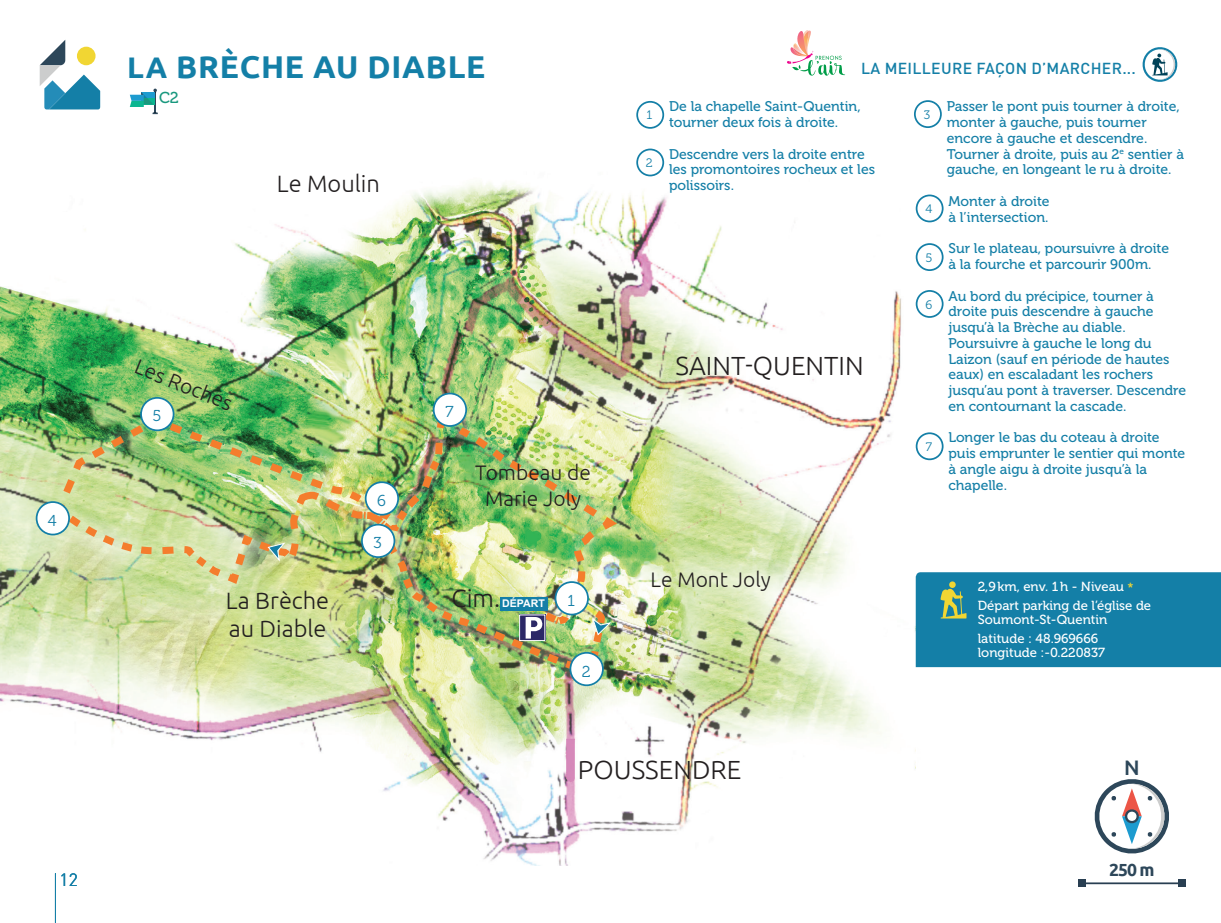
<style>
.page{position:relative;width:1221px;height:923px;background:#fff}
.page>*{position:absolute;margin:0;border:0;box-sizing:border-box;transform-origin:0 0}
.t1{font:700 31.5px "Ubuntu";letter-spacing:.025em;color:#147fa7}
.t2{font:300 26.25px "Ubuntu";color:#231f20}
.t3{font:300 24.85px "Ubuntu";color:#231f20}
.t4{font:300 23.62px/28.3px "Ubuntu";color:#231f20}
.t5{font:300 21px/25.2px "Ubuntu";color:#231f20;text-align:center}
.t6{font:500 21px "Ubuntu";color:#2d475a}
.t7{font:700 17.5px "Ubuntu";color:#2d475a}
.t8{font:300 17.5px "DIN Pro";color:#147fa7}
.t9{font:500 15.75px "DIN Pro";letter-spacing:.02em;color:#147fa7}
.t10{font:15.75px "Museo 300";color:#147fa7}
.t11{font:15.75px "Museo 500";color:#19987e}
.t12{font:14px/15.8px "Museo 500";color:#147fa7}
.t13{font:13.12px/18.9px "Museo 500";color:#fff}
.t14{font:12.25px "Museo 300";color:#147fa7}
.t15{font:700 10.67px "Arial";color:#fff}
.s1{font-size:29.75px}
.s2{color:#f1d633}
</style>
<div class="page">
<img style="left:0;top:161px;width:928px;height:704px">
<img style="left:43px;top:403px;width:585px;height:279px">
<img style="left:52px;top:413px;width:565px;height:261px">
<img style="left:55px;top:415px;width:275px;height:161px">
<div style="left:570px;top:653px;width:33px;height:32px;background:#fff;border-radius:50%"></div>
<div style="left:569px;top:652px;width:34px;height:34px;border:2px solid #147fa7;border-radius:50%"></div>
<div style="left:362px;top:524px;width:32px;height:33px;background:#fff;border-radius:50%"></div>
<div style="left:361px;top:524px;width:34px;height:34px;border:2px solid #147fa7;border-radius:50%"></div>
<div style="left:37px;top:502px;width:32px;height:32px;background:#fff;border-radius:50%"></div>
<div style="left:36px;top:501px;width:34px;height:34px;border:2px solid #147fa7;border-radius:50%"></div>
<div style="left:141px;top:398px;width:32px;height:32px;background:#fff;border-radius:50%"></div>
<div style="left:140px;top:397px;width:34px;height:34px;border:2px solid #147fa7;border-radius:50%"></div>
<div style="left:365px;top:482px;width:33px;height:33px;background:#fff;border-radius:50%"></div>
<div style="left:365px;top:481px;width:34px;height:34px;border:2px solid #147fa7;border-radius:50%"></div>
<div style="left:433px;top:393px;width:33px;height:33px;background:#fff;border-radius:50%"></div>
<div style="left:433px;top:392px;width:34px;height:35px;border:2px solid #147fa7;border-radius:50%"></div>
<img style="left:397px;top:558px;width:214px;height:113px">
<hr style="left:55px;top:873px;width:1px;height:50px;background:#147fa7">
<svg style="left:40px;top:40px;width:61px;height:70px"></svg>
<div style="left:77px;top:47px;width:18px;height:18px;background:#f1d633;border-radius:50%"></div>
<div style="left:636px;top:101px;width:28px;height:28px;border:2px solid #147fa7;border-radius:50%"></div>
<div style="left:637px;top:149px;width:26px;height:26px;background:#fff;border-radius:50%"></div>
<div style="left:636px;top:149px;width:28px;height:27px;border:2px solid #147fa7;border-radius:50%"></div>
<div style="left:913px;top:100px;width:28px;height:28px;border:2px solid #147fa7;border-radius:50%"></div>
<div style="left:916px;top:244px;width:26px;height:26px;background:#fff;border-radius:50%"></div>
<div style="left:915px;top:243px;width:28px;height:28px;border:2px solid #147fa7;border-radius:50%"></div>
<div style="left:916px;top:195px;width:26px;height:26px;background:#fff;border-radius:50%"></div>
<div style="left:915px;top:194px;width:28px;height:28px;border:2px solid #147fa7;border-radius:50%"></div>
<div style="left:916px;top:291px;width:26px;height:26px;background:#fff;border-radius:50%"></div>
<div style="left:915px;top:290px;width:28px;height:28px;border:2px solid #147fa7;border-radius:50%"></div>
<div style="left:916px;top:433px;width:26px;height:26px;background:#fff;border-radius:50%"></div>
<div style="left:915px;top:432px;width:28px;height:28px;border:2px solid #147fa7;border-radius:50%"></div>
<svg style="left:1094px;top:779px;width:75px;height:75px"></svg>
<hr style="left:1082px;top:882px;width:99px;height:2px;background:#293f52">
<div style="left:1078px;top:880px;width:7px;height:7px;background:#293f52"></div>
<div style="left:1177px;top:880px;width:7px;height:7px;background:#293f52"></div>
<svg style="left:130px;top:89px;width:28px;height:25px"></svg>
<div style="left:915px;top:572px;width:305px;height:95px;background:#147fa7"></div>
<svg style="left:1142px;top:47px;width:36px;height:35px"></svg>
<svg style="left:787px;top:30px;width:58px;height:46px"></svg>
<p class="t10" style="left:48px;top:512px;width:10px">4</p>
<p class="t8" style="left:60px;top:867px;width:20px">12</p>
<h1 class="t1" style="left:127px;top:48px;width:359px"><span class="s1">LA</span> BRÈCHE AU DIABLE</h1>
<p class="t11" style="left:159px;top:89px;width:21px">C2</p>
<h3 class="t4" style="left:277px;top:169px;width:104px">Le Moulin</h3>
<h3 class="t5" style="left:141px;top:353px;width:105px;rotate:22deg">Les Roches</h3>
<p class="t10" style="left:152px;top:407px;width:10px">5</p>
<h3 class="t4" style="left:226px;top:586px;width:105px">La Brèche au Diable</h3>
<p class="t10" style="left:377px;top:492px;width:10px">6</p>
<p class="t10" style="left:373px;top:534px;width:10px">3</p>
<p class="t10" style="left:445px;top:403px;width:10px">7</p>
<h3 class="t5" style="left:475px;top:460px;width:117px">Tombeau de<br>Marie Joly</h3>
<h3 class="t3" style="left:451px;top:583px;width:50px">Cim.</h3>
<p class="t15" style="left:502px;top:596px;width:44px">DÉPART</p>
<p class="t10" style="left:567px;top:592px;width:9px">1</p>
<p class="t10" style="left:581px;top:662px;width:10px">2</p>
<p class="t14" style="left:646px;top:109px;width:7px">1</p>
<p class="t14" style="left:646px;top:156px;width:8px">2</p>
<p class="t9" style="left:861px;top:58px;width:276px">LA MEILLEURE FAÇON D’MARCHER...</p>
<p class="t12" style="left:669px;top:99px;width:193px">De la chapelle Saint-Quentin, tourner deux fois à droite.</p>
<p class="t12" style="left:669px;top:146px;width:207px">Descendre vers la droite entre les promontoires rocheux et les polissoirs.</p>
<h2 class="t2" style="left:675px;top:350px;width:190px">SAINT-QUENTIN</h2>
<p class="t14" style="left:923px;top:108px;width:8px">3</p>
<p class="t12" style="left:946px;top:99px;width:239px">Passer le pont puis tourner à droite, monter à gauche, puis tourner encore à gauche et descendre.<br>Tourner à droite, puis au 2<sup>e</sup> sentier à gauche, en longeant le ru à droite.</p>
<p class="t12" style="left:948px;top:193px;width:103px">Monter à droite à l’intersection.</p>
<p class="t12" style="left:948px;top:241px;width:222px">Sur le plateau, poursuivre à droite à la fourche et parcourir 900m.</p>
<p class="t12" style="left:948px;top:288px;width:239px">Au bord du précipice, tourner à droite puis descendre à gauche jusqu’à la Brèche au diable.<br>Poursuivre à gauche le long du<br>Laizon (sauf en période de hautes eaux) en escaladant les rochers jusqu’au pont à traverser. Descendre en contournant la cascade.</p>
<p class="t12" style="left:948px;top:430px;width:238px">Longer le bas du coteau à droite puis emprunter le sentier qui monte à angle aigu à droite jusqu’à la chapelle.</p>
<p class="t14" style="left:925px;top:202px;width:8px">4</p>
<p class="t14" style="left:925px;top:251px;width:8px">5</p>
<p class="t14" style="left:925px;top:298px;width:8px">6</p>
<p class="t14" style="left:925px;top:440px;width:8px">7</p>
<h3 class="t5" style="left:650px;top:566px;width:122px">Le Mont Joly</h3>
<p class="t13" style="left:977px;top:577px;width:175px">2,9km, env. 1h - Niveau <span class="s2">*<br></span>Départ parking de l’église de</p>
<p class="t13" style="left:977px;top:610px;width:131px">Soumont-St-Quentin latitude : 48.969666</p>
<p class="t13" style="left:977px;top:643px;width:129px">longitude :-0.220837</p>
<h2 class="t2" style="left:578px;top:753px;width:165px">POUSSENDRE</h2>
<h3 class="t6" style="left:1124px;top:754px;width:17px">N</h3>
<p class="t7" style="left:1108px;top:859px;width:47px">250 m</p>
</div>
